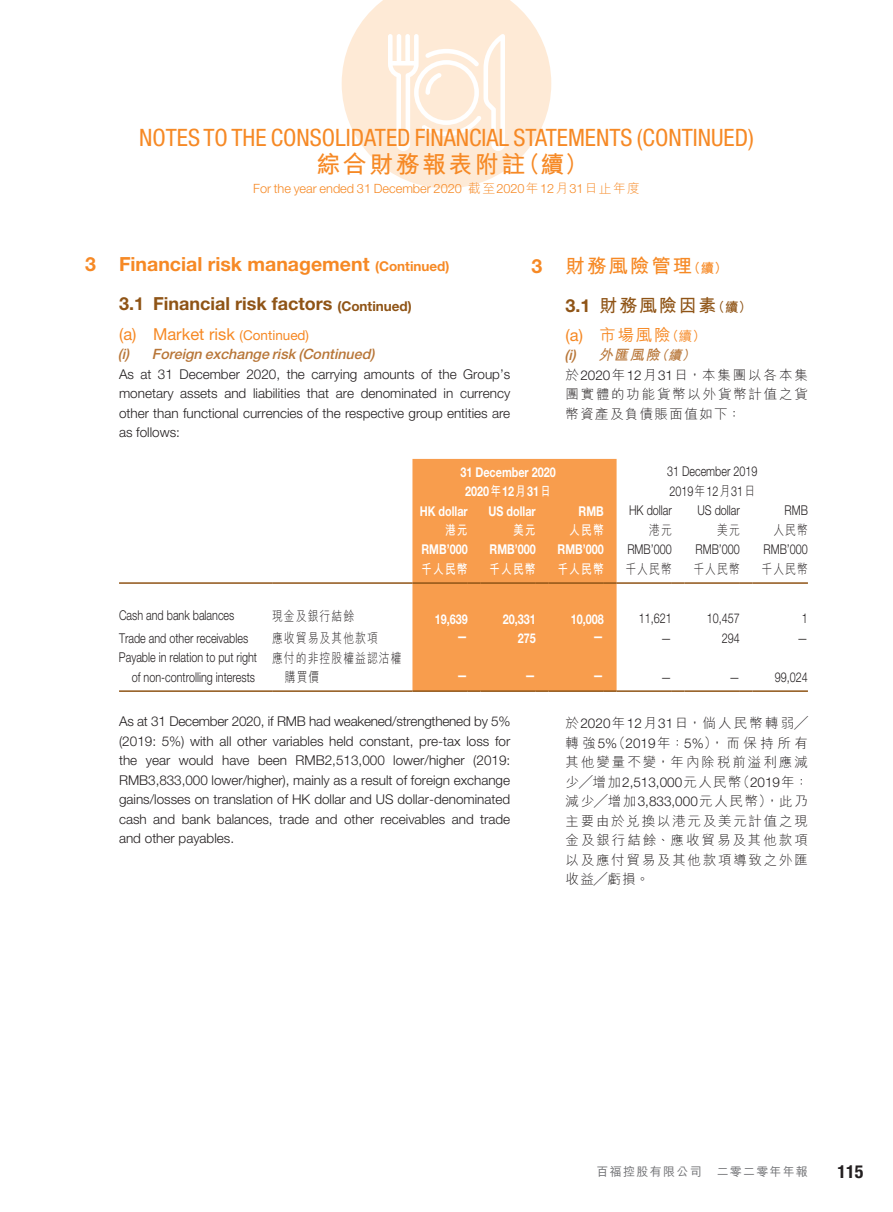
<style>
.page{position:relative;width:893px;height:1212px;background:#fff}
.page>*{position:absolute;margin:0;border:0;box-sizing:border-box;transform-origin:0 0}
.t1{font:condensed 24px "Helvetica Neue LT Std";color:#f68925}
.t2{font:700 24px "M Hei HK";letter-spacing:.1em;color:#f68925}
.t3{font:700 19.5px "Helvetica Neue LT Std";color:#f68925}
.t4{font:700 19.5px "M Hei HK";letter-spacing:.1em;color:#f68925}
.t5{font:700 18px "Helvetica Neue LT Std";color:#8f5416}
.t6{font:700 18px "M Hei HK";letter-spacing:.1em;color:#8f5416}
.t7{font:700 condensed 18px "Helvetica Neue LT Std";color:#231f20}
.t8{font:16.5px "Helvetica Neue LT Std";color:#f68925}
.t9{font:500 16.5px "M Hei HK";color:#f68925}
.t10{font:italic 500 14.25px "Helvetica Neue LT Std";color:#b87638}
.t11{font:italic 700 14.25px "M Hei HK";color:#b87638}
.t12{font:300 13.5px/19.5px "Helvetica Neue LT Std";color:#231f20;text-align:justify}
.t13{font:300 13.5px/19.5px "Helvetica Neue LT Std";color:#231f20;text-align:right;scale:.8 1}
.t14{font:300 13.5px/19.5px "M Hei HK";letter-spacing:.13em;color:#231f20;text-align:justify}
.t15{font:700 13.5px "Helvetica Neue LT Std";color:#fff;scale:.8 1}
.t16{font:300 13.5px/19.5px "M Hei HK";letter-spacing:.1em;color:#231f20;scale:.8 1}
.t17{font:700 13.5px "M Hei HK";letter-spacing:.1em;color:#fff;scale:.8 1}
.t18{font:300 13.5px "M Hei HK";letter-spacing:.13em;color:#231f20;scale:.8 1}
.t19{font:300 12.75px "Helvetica Neue LT Std";color:#f68925}
.t20{font:500 12px "M Hei HK";letter-spacing:.11em;color:#6c6d70}
.s1{font-family:"M Hei HK"}
.s2{font-family:"Helvetica Neue LT Std"}
.s3{font-size:13.5px}
.s4{font-family:"Helvetica Neue LT Std";font-weight:400}
.s5{font-family:"Helvetica Neue LT Std";font-weight:500}
</style>
<div class="page">
<svg style="left:342px;top:0;width:209px;height:188px"></svg>
<div style="left:412px;top:459px;width:205px;height:231px;background:#f89d4d"></div>
<hr style="left:119px;top:582px;width:153px;height:2px;background:#8f5416">
<hr style="left:272px;top:582px;width:140px;height:2px;background:#8f5416">
<hr style="left:412px;top:582px;width:56px;height:2px;background:#8f5416">
<svg style="left:468px;top:582px;width:12px;height:2px"></svg>
<hr style="left:480px;top:582px;width:56px;height:2px;background:#8f5416">
<svg style="left:536px;top:582px;width:13px;height:2px"></svg>
<hr style="left:549px;top:582px;width:55px;height:2px;background:#8f5416">
<svg style="left:604px;top:582px;width:13px;height:2px"></svg>
<hr style="left:617px;top:582px;width:55px;height:2px;background:#8f5416">
<svg style="left:672px;top:582px;width:13px;height:2px"></svg>
<hr style="left:685px;top:582px;width:55px;height:2px;background:#8f5416">
<svg style="left:740px;top:582px;width:13px;height:2px"></svg>
<hr style="left:753px;top:582px;width:55px;height:2px;background:#8f5416">
<hr style="left:119px;top:690px;width:153px;height:2px;background:#8f5416">
<hr style="left:272px;top:690px;width:140px;height:2px;background:#8f5416">
<hr style="left:412px;top:690px;width:56px;height:2px;background:#8f5416">
<svg style="left:468px;top:690px;width:12px;height:2px"></svg>
<hr style="left:480px;top:690px;width:56px;height:2px;background:#8f5416">
<svg style="left:536px;top:690px;width:13px;height:2px"></svg>
<hr style="left:549px;top:690px;width:55px;height:2px;background:#8f5416">
<svg style="left:604px;top:690px;width:13px;height:2px"></svg>
<hr style="left:617px;top:690px;width:55px;height:2px;background:#8f5416">
<svg style="left:672px;top:690px;width:13px;height:2px"></svg>
<hr style="left:685px;top:690px;width:55px;height:2px;background:#8f5416">
<svg style="left:740px;top:690px;width:13px;height:2px"></svg>
<hr style="left:753px;top:690px;width:55px;height:2px;background:#8f5416">
<h1 class="t1" style="left:139px;top:124px;width:616px">NOTES TO THE CONSOLIDATED FINANCIAL STATEMENTS (CONTINUED)</h1>
<h1 class="t2" style="left:317px;top:147px;width:273px">綜合財務報表附註（續）</h1>
<p class="t19" style="left:253px;top:181px;width:388px">For the year ended 31 December 2020 <span class="s1">截至</span>2020<span class="s1">年</span>12<span class="s1">月</span>31<span class="s1">日止年度</span></p>
<h2 class="t4" style="left:531px;top:251px;width:198px"><span class="s2">3</span> 財務風險管理<span class="s3">（續）</span></h2>
<h3 class="t6" style="left:566px;top:292px;width:188px"><span class="s2">3.1</span> 財務風險因素<span class="s3">（續）</span></h3>
<p class="t9" style="left:566px;top:323px;width:142px"><span class="s4">(a)</span> 市場風險<span class="s3">（續）</span></p>
<p class="t11" style="left:564px;top:345px;width:136px"><span class="s5">(i)</span> 外匯風險<span class="s3">（續）</span></p>
<p class="t14" style="left:565px;top:365px;width:244px">於<span class="s2">2020</span>年<span class="s2">12</span>月<span class="s2">31</span>日，本集團以各本集團實體的功能貨幣以外貨幣計值之貨幣資產及負債賬面值如下：</p>
<h2 class="t3" style="left:85px;top:252px;width:366px">3 Financial risk management <span class="s3">(Continued)</span></h2>
<h3 class="t5" style="left:119px;top:293px;width:294px">3.1 Financial risk factors <span class="s3">(Continued)</span></h3>
<p class="t8" style="left:119px;top:324px;width:192px">(a) Market risk <span class="s3">(Continued)</span></p>
<p class="t10" style="left:118px;top:345px;width:258px">(i) Foreign exchange risk (Continued)</p>
<p class="t12" style="left:119px;top:364px;width:393px">As at 31 December 2020, the carrying amounts of the Group’s monetary assets and liabilities that are denominated in currency other than functional currencies of the respective group entities are as follows:</p>
<p class="t15" style="left:460px;top:463px;width:121px">31 December 2020</p>
<p class="t13" style="left:667px;top:461px;width:115px">31 December 2019</p>
<p class="t15" style="left:465px;top:483px;width:109px">2020<span class="s1">年</span>12<span class="s1">月</span>31<span class="s1">日</span></p>
<p class="t13" style="left:669px;top:481px;width:109px">2019<span class="s1">年</span>12<span class="s1">月</span>31<span class="s1">日</span></p>
<p class="t15" style="left:420px;top:502px;width:61px">HK dollar</p>
<p class="t15" style="left:489px;top:502px;width:60px">US dollar</p>
<p class="t15" style="left:579px;top:502px;width:33px">RMB</p>
<p class="t13" style="left:629px;top:500px;width:55px">HK dollar</p>
<p class="t13" style="left:697px;top:500px;width:55px">US dollar</p>
<p class="t13" style="left:784px;top:500px;width:31px">RMB</p>
<p class="t17" style="left:445px;top:520px;width:30px">港元</p>
<p class="t17" style="left:513px;top:520px;width:30px">美元</p>
<p class="t17" style="left:569px;top:520px;width:45px">人民幣</p>
<p class="t18" style="left:649px;top:523px;width:30px">港元</p>
<p class="t18" style="left:717px;top:523px;width:30px">美元</p>
<p class="t18" style="left:773px;top:523px;width:45px">人民幣</p>
<p class="t15" style="left:421px;top:541px;width:59px">RMB’000</p>
<p class="t15" style="left:490px;top:541px;width:59px">RMB’000</p>
<p class="t15" style="left:558px;top:541px;width:59px">RMB’000</p>
<p class="t13" style="left:627px;top:539px;width:57px">RMB’000</p>
<p class="t13" style="left:695px;top:539px;width:57px">RMB’000</p>
<p class="t13" style="left:763px;top:539px;width:57px">RMB’000</p>
<p class="t17" style="left:421px;top:559px;width:60px">千人民幣</p>
<p class="t17" style="left:489px;top:559px;width:60px">千人民幣</p>
<p class="t17" style="left:557px;top:559px;width:60px">千人民幣</p>
<p class="t18" style="left:625px;top:562px;width:60px">千人民幣</p>
<p class="t18" style="left:693px;top:562px;width:60px">千人民幣</p>
<p class="t18" style="left:761px;top:562px;width:60px">千人民幣</p>
<p class="t13" style="left:119px;top:606px;width:146px">Cash and bank balances</p>
<p class="t16" style="left:272px;top:606px;width:104px">現金及銀行結餘</p>
<p class="t15" style="left:435px;top:610px;width:43px">19,639</p>
<p class="t15" style="left:503px;top:610px;width:43px">20,331</p>
<p class="t15" style="left:571px;top:610px;width:43px">10,008</p>
<p class="t13" style="left:639px;top:608px;width:43px">11,621</p>
<p class="t13" style="left:707px;top:608px;width:43px">10,457</p>
<p class="t13" style="left:802px;top:608px;width:9px">1</p>
<p class="t13" style="left:119px;top:628px;width:163px">Trade and other receivables</p>
<p class="t16" style="left:272px;top:628px;width:134px">應收貿易及其他款項</p>
<p class="t15" style="left:457px;top:628px;width:15px">—</p>
<p class="t15" style="left:518px;top:630px;width:24px">275</p>
<p class="t15" style="left:593px;top:628px;width:15px">—</p>
<p class="t13" style="left:661px;top:628px;width:15px">—</p>
<p class="t13" style="left:722px;top:628px;width:24px">294</p>
<p class="t13" style="left:797px;top:628px;width:15px">—</p>
<p class="t13" style="left:119px;top:647px;width:174px">Payable in relation to put right of non-controlling interests</p>
<p class="t16" style="left:285px;top:648px;width:148px;text-indent:-13px">應付的非控股權益認沽權購買價</p>
<p class="t15" style="left:457px;top:667px;width:15px">—</p>
<p class="t15" style="left:525px;top:667px;width:15px">—</p>
<p class="t15" style="left:593px;top:667px;width:15px">—</p>
<p class="t13" style="left:661px;top:667px;width:15px">—</p>
<p class="t13" style="left:729px;top:667px;width:15px">—</p>
<p class="t13" style="left:775px;top:667px;width:43px">99,024</p>
<p class="t12" style="left:119px;top:711px;width:393px">As at 31 December 2020, if RMB had weakened/strengthened by 5% (2019: 5%) with all other variables held constant, pre-tax loss for the year would have been RMB2,513,000 lower/higher (2019:<br>RMB3,833,000 lower/higher), mainly as a result of foreign exchange gains/losses on translation of HK dollar and US dollar-denominated cash and bank balances, trade and other receivables and trade and other payables.</p>
<p class="t14" style="left:565px;top:713px;width:244px">於<span class="s2">2020</span>年<span class="s2">12</span>月<span class="s2">31</span>日，倘人民幣轉弱╱轉強<span class="s2">5%</span>（<span class="s2">2019</span>年：<span class="s2">5%</span>），而保持所有其他變量不變，年內除稅前溢利應減</p>
<p class="t12" style="left:566px;top:772px;width:244px"><span class="s1">少╱增加</span>2,513,000<span class="s1">元人民幣（</span>2019<span class="s1">年：</span></p>
<p class="t14" style="left:565px;top:791px;width:244px">減少╱增加<span class="s2">3,833,000</span>元人民幣），此乃主要由於兌換以港元及美元計值之現金及銀行結餘、應收貿易及其他款項以及應付貿易及其他款項導致之外匯收益╱虧損。</p>
<p class="t20" style="left:597px;top:1163px;width:213px">百福控股有限公司 二零二零年年報</p>
<h3 class="t7" style="left:837px;top:1160px;width:27px">115</h3>
</div>
